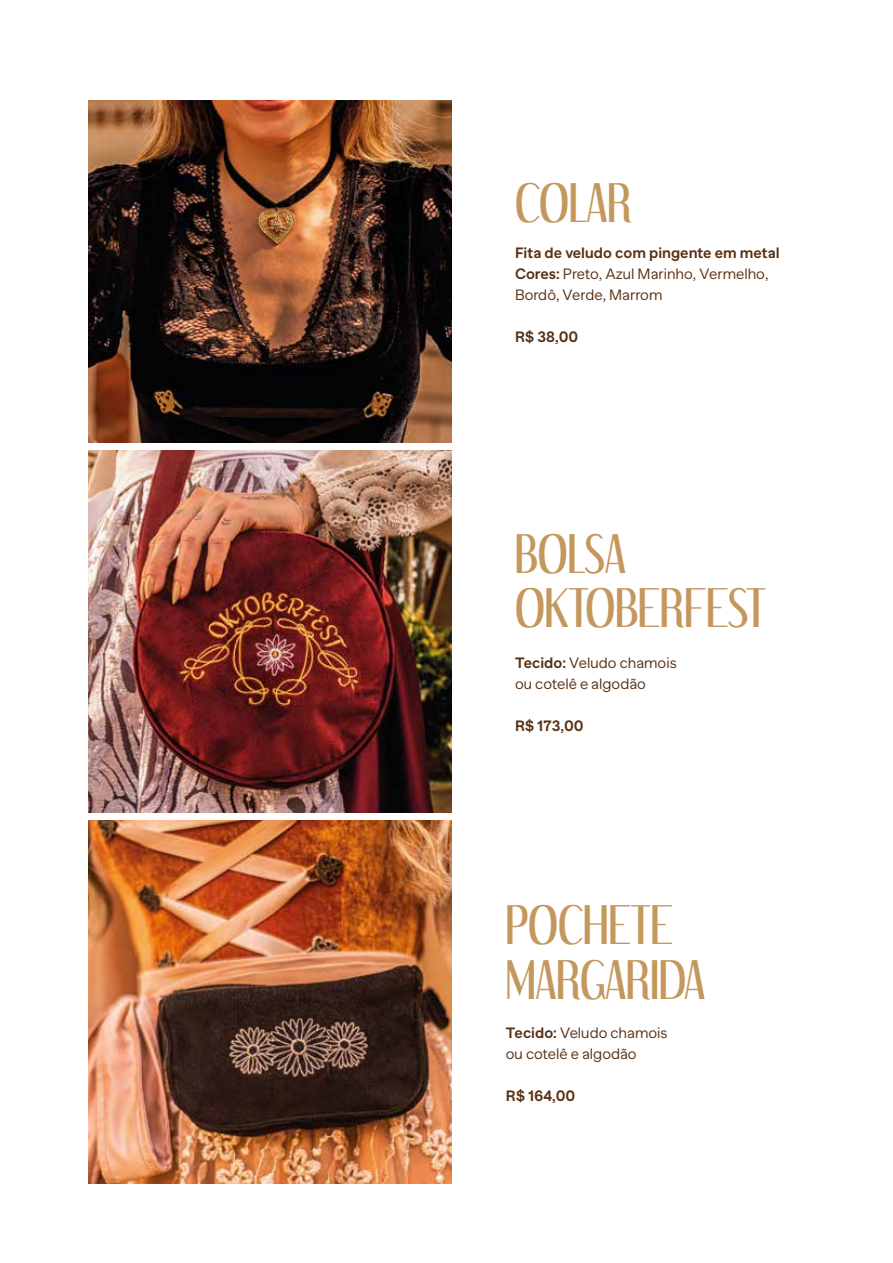
<style>
.page{position:relative;width:893px;height:1263px;background:#fff}
.page>*{position:absolute;margin:0;border:0;box-sizing:border-box;transform-origin:0 0}
.t1{font:48.6px/54.2px "Dream Orphans";color:#c4975c}
.t2{font:300 15px/21px "Banana Grotesk";color:#593113}
.t3{font:700 15px "Banana Grotesk";color:#593113}
.s1{font-weight:700}
</style>
<div class="page">
<img style="left:89px;top:100px;width:363px;height:342px">
<img style="left:89px;top:450px;width:363px;height:363px">
<img style="left:89px;top:820px;width:363px;height:363px">
<h1 class="t1" style="left:515px;top:174px;width:118px">COLAR</h1>
<p class="t2" style="left:515px;top:242px;width:266px"><span class="s1">Fita de veludo com pingente em metal<br>Cores:</span> Preto, Azul Marinho, Vermelho,<br>Bordô, Verde, Marrom</p>
<p class="t3" style="left:515px;top:328px;width:65px">R$ 38,00</p>
<h1 class="t1" style="left:515px;top:525px;width:253px">BOLSA<br>OKTOBERFEST</h1>
<p class="t2" style="left:515px;top:653px;width:163px"><span class="s1">Tecido:</span> Veludo chamois ou cotelê e algodão</p>
<p class="t3" style="left:515px;top:717px;width:70px">R$ 173,00</p>
<h1 class="t1" style="left:506px;top:896px;width:201px">POCHETE<br>MARGARIDA</h1>
<p class="t2" style="left:506px;top:1023px;width:163px"><span class="s1">Tecido:</span> Veludo chamois ou cotelê e algodão</p>
<p class="t3" style="left:506px;top:1087px;width:71px">R$ 164,00</p>
</div>
